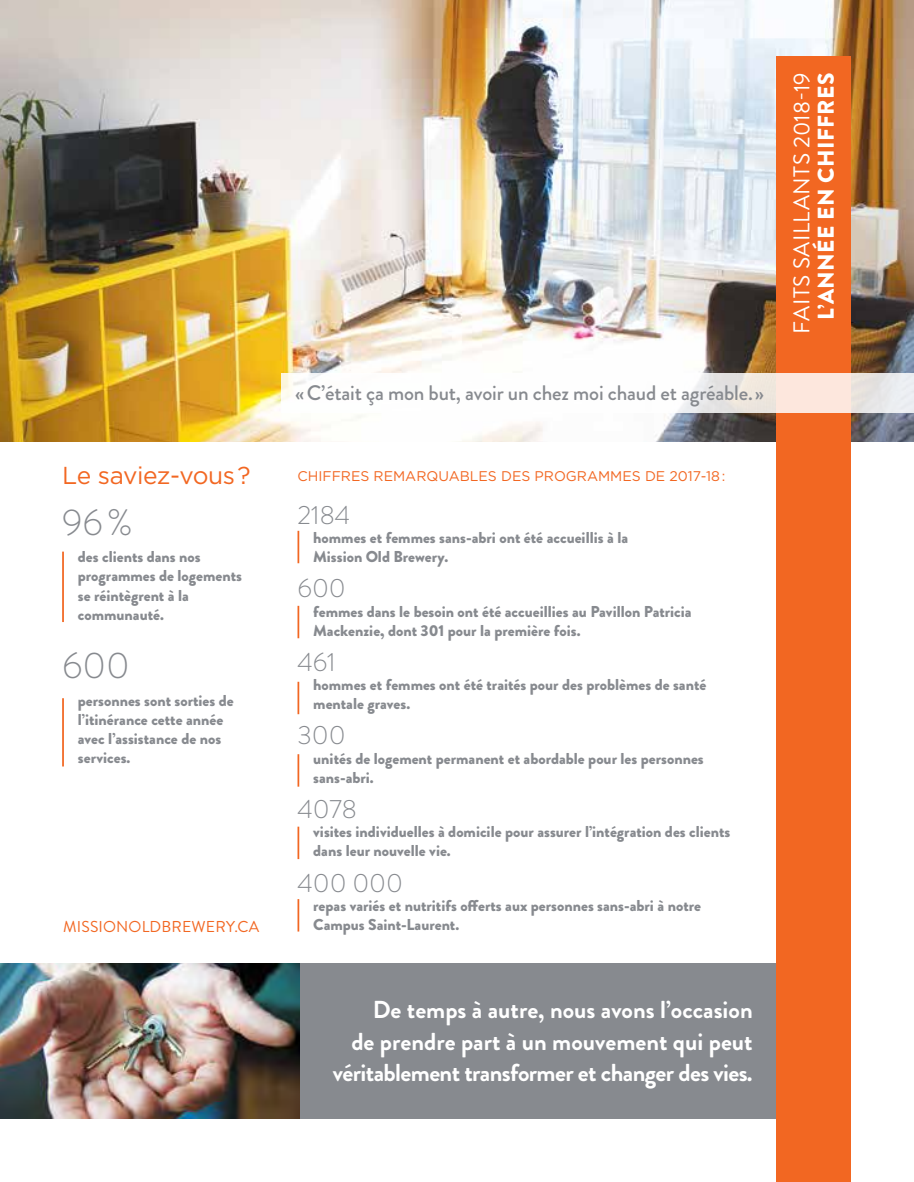
<style>
.page{position:relative;width:914px;height:1182px;background:#fff}
.page>*{position:absolute;margin:0;border:0;box-sizing:border-box;transform-origin:0 0}
.t1{font:300 36.75px "Brandon Grotesque";color:#878a8f}
.t2{font:300 26.25px "Brandon Grotesque";color:#878a8f}
.t3{font:700 24.5px/31.5px "Brandon Grotesque";color:#fff;text-align:right}
.t4{font:24.5px "Gotham";letter-spacing:-.015em;color:#f26722}
.t5{font:22.75px/24.5px "Brandon Grotesque";letter-spacing:.02em;color:#fff;text-align:center}
.t6{font:500 21px "Brandon Grotesque";letter-spacing:-.01em;color:#878a8f}
.t7{font:900 15.75px/19.2px "Brandon Grotesque";color:#878a8f}
.t8{font:15.75px "Brandon Grotesque";letter-spacing:.01em;color:#f26722}
.t9{font:14px "Gotham";color:#f26722}
.s1{font-weight:900}
</style>
<div class="page">
<img style="left:0;top:0;width:914px;height:442px">
<div style="left:776px;top:57px;width:74px;height:1124px;background:#f26722"></div>
<svg style="left:281px;top:372px;width:633px;height:40px"></svg>
<div style="left:297px;top:963px;width:479px;height:155px;background:#878a8f"></div>
<hr style="left:62px;top:698px;width:2px;height:68px;background:#f26722">
<hr style="left:297px;top:530px;width:2px;height:33px;background:#f26722">
<hr style="left:297px;top:605px;width:2px;height:33px;background:#f26722">
<hr style="left:297px;top:681px;width:2px;height:33px;background:#f26722">
<hr style="left:297px;top:754px;width:2px;height:32px;background:#f26722">
<hr style="left:297px;top:826px;width:2px;height:33px;background:#f26722">
<hr style="left:297px;top:899px;width:2px;height:32px;background:#f26722">
<img style="left:0;top:963px;width:299px;height:155px">
<hr style="left:62px;top:551px;width:2px;height:71px;background:#f26722">
<p class="t4" style="left:62px;top:462px;width:190px">Le saviez-vous?</p>
<p class="t1" style="left:62px;top:497px;width:72px">96%</p>
<p class="t7" style="left:78px;top:547px;width:165px">des clients dans nos programmes de logements se réintègrent à la communauté.</p>
<p class="t1" style="left:62px;top:640px;width:69px">600</p>
<p class="t7" style="left:78px;top:690px;width:157px">personnes sont sorties de l’itinérance cette année avec l’assistance de nos services.</p>
<p class="t8" style="left:63px;top:915px;width:197px">MISSIONOLDBREWERY.CA</p>
<p class="t6" style="left:295px;top:378px;width:470px">«C’était ça mon but, avoir un chez moi chaud et agréable.»</p>
<p class="t9" style="left:297px;top:468px;width:429px">CHIFFRES REMARQUABLES DES PROGRAMMES DE 2017-18:</p>
<p class="t2" style="left:297px;top:496px;width:54px">2184</p>
<p class="t7" style="left:313px;top:528px;width:316px">hommes et femmes sans-abri ont été accueillis à la<br>Mission Old Brewery.</p>
<p class="t2" style="left:297px;top:570px;width:50px">600</p>
<p class="t7" style="left:313px;top:601px;width:380px">femmes dans le besoin ont été accueillies au Pavillon Patricia<br>Mackenzie, dont 301 pour la première fois.</p>
<p class="t2" style="left:297px;top:643px;width:40px">461</p>
<p class="t7" style="left:313px;top:675px;width:394px">hommes et femmes ont été traités pour des problèmes de santé mentale graves.</p>
<p class="t2" style="left:297px;top:717px;width:50px">300</p>
<p class="t7" style="left:313px;top:748px;width:392px">unités de logement permanent et abordable pour les personnes sans-abri.</p>
<p class="t2" style="left:297px;top:790px;width:61px">4078</p>
<p class="t7" style="left:313px;top:822px;width:418px">visites individuelles à domicile pour assurer l’intégration des clients dans leur nouvelle vie.</p>
<p class="t2" style="left:297px;top:864px;width:107px">400 000</p>
<p class="t7" style="left:313px;top:895px;width:389px">repas variés et nutritifs offerts aux personnes sans-abri à notre<br>Campus Saint-Laurent.</p>
<p class="t3" style="left:333px;top:994px;width:421px">De temps à autre, nous avons l’occasion<br>de prendre part à un mouvement qui peut véritablement transformer et changer des vies.</p>
<p class="t5" style="left:789px;top:333px;width:262px;rotate:-90deg">FAITS SAILLANTS 2018-19<br><span class="s1">L’ANNÉE EN CHIFFRES</span></p>
</div>
